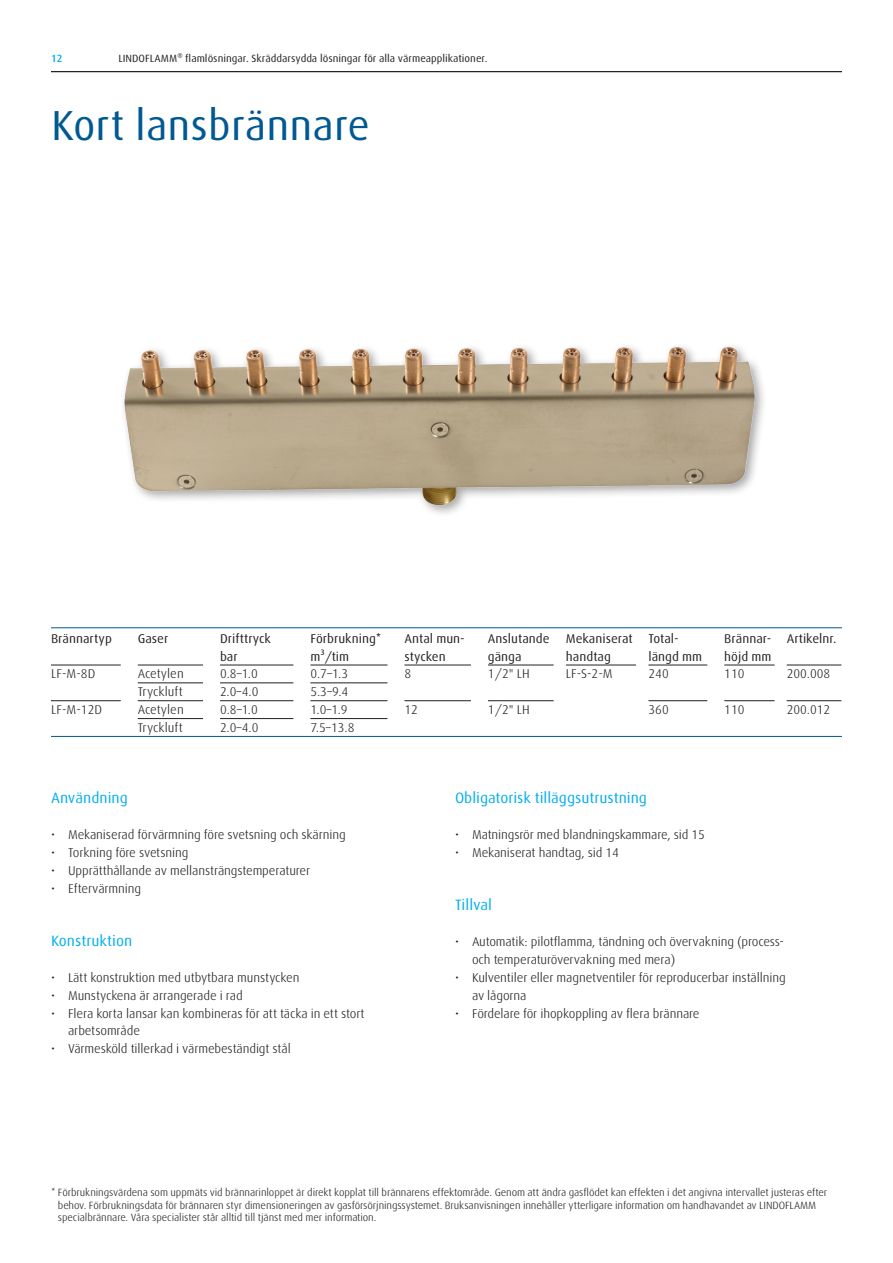
<style>
.page{position:relative;width:893px;height:1263px;background:#fff}
.page>*{position:absolute;margin:0;border:0;box-sizing:border-box;transform-origin:0 0}
._001D_Headline_28_Bl{font:42px "Linde Dax Global";color:#005992}
._002_Subhead_Cyan{font:15px "Linde Dax Global";color:#00aeef}
.T1_Copy{font:300 12.75px/17.9px "Linde Dax Global";letter-spacing:-.01em;color:#231f20}
.T1_Head{font:12.75px/17.9px "Linde Dax Global";color:#231f20}
._666_Footer_Black{font:300 10.5px/12.6px "Linde Dax Global";letter-spacing:-.01em;color:#231f20}
.t1{font:10.5px "Linde Dax Global";color:#231f20}
.t2{font:500 10.5px "Linde Dax Global";color:#00aeef}
</style>
<div class="page">
<hr style="left:51px;top:71px;width:791px;height:1px;background:#231f20">
<hr style="left:51px;top:627px;width:791px;height:1px;background:#005992">
<hr style="left:51px;top:736px;width:791px;height:1px;background:#005992">
<hr style="left:51px;top:665px;width:70px;height:1px;background:#231f20">
<hr style="left:51px;top:700px;width:70px;height:1px;background:#231f20">
<hr style="left:138px;top:665px;width:65px;height:1px;background:#231f20">
<hr style="left:138px;top:683px;width:65px;height:1px;background:#231f20">
<hr style="left:138px;top:700px;width:65px;height:1px;background:#231f20">
<hr style="left:138px;top:718px;width:65px;height:1px;background:#231f20">
<hr style="left:220px;top:665px;width:73px;height:1px;background:#231f20">
<hr style="left:220px;top:683px;width:73px;height:1px;background:#231f20">
<hr style="left:220px;top:700px;width:73px;height:1px;background:#231f20">
<hr style="left:220px;top:718px;width:73px;height:1px;background:#231f20">
<hr style="left:310px;top:665px;width:77px;height:1px;background:#231f20">
<hr style="left:310px;top:683px;width:77px;height:1px;background:#231f20">
<hr style="left:310px;top:700px;width:77px;height:1px;background:#231f20">
<hr style="left:310px;top:718px;width:77px;height:1px;background:#231f20">
<hr style="left:404px;top:665px;width:67px;height:1px;background:#231f20">
<hr style="left:404px;top:700px;width:67px;height:1px;background:#231f20">
<hr style="left:488px;top:665px;width:66px;height:1px;background:#231f20">
<hr style="left:488px;top:700px;width:66px;height:1px;background:#231f20">
<hr style="left:566px;top:665px;width:70px;height:1px;background:#231f20">
<hr style="left:648px;top:665px;width:59px;height:1px;background:#231f20">
<hr style="left:648px;top:700px;width:59px;height:1px;background:#231f20">
<hr style="left:724px;top:665px;width:51px;height:1px;background:#231f20">
<hr style="left:724px;top:700px;width:51px;height:1px;background:#231f20">
<hr style="left:787px;top:665px;width:54px;height:1px;background:#231f20">
<hr style="left:787px;top:700px;width:54px;height:1px;background:#231f20">
<img style="left:123px;top:346px;width:641px;height:162px">
<p class="t2" style="left:51px;top:52px;width:13px">12</p>
<p class="t1" style="left:118px;top:52px;width:371px">LINDOFLAMM® flamlösningar. Skräddarsydda lösningar för alla värmeapplikationer.</p>
<p class="_001D_Headline_28_Bl" style="left:51px;top:101px;width:320px">Kort lansbrännare</p>
<p class="T1_Head" style="left:51px;top:629px;width:62px">Brännartyp</p>
<p class="T1_Copy" style="left:51px;top:665px;width:46px">LF-M-8D</p>
<p class="T1_Copy" style="left:51px;top:701px;width:53px">LF-M-12D</p>
<p class="T1_Head" style="left:138px;top:629px;width:32px">Gaser</p>
<p class="T1_Copy" style="left:138px;top:665px;width:48px">Acetylen</p>
<p class="T1_Copy" style="left:138px;top:683px;width:47px">Tryckluft</p>
<p class="T1_Copy" style="left:138px;top:701px;width:48px">Acetylen</p>
<p class="T1_Copy" style="left:138px;top:719px;width:47px">Tryckluft</p>
<p class="T1_Head" style="left:220px;top:629px;width:53px">Drifttryck</p>
<p class="T1_Head" style="left:220px;top:647px;width:19px">bar</p>
<p class="T1_Copy" style="left:220px;top:665px;width:39px">0.8–1.0</p>
<p class="T1_Copy" style="left:220px;top:683px;width:40px">2.0–4.0</p>
<p class="T1_Copy" style="left:220px;top:701px;width:39px">0.8–1.0</p>
<p class="T1_Copy" style="left:220px;top:719px;width:40px">2.0–4.0</p>
<p class="T1_Head" style="left:310px;top:629px;width:73px">Förbrukning* m³/tim</p>
<p class="T1_Copy" style="left:310px;top:665px;width:39px">0.7–1.3</p>
<p class="T1_Copy" style="left:310px;top:683px;width:39px">5.3–9.4</p>
<p class="T1_Copy" style="left:310px;top:701px;width:39px">1.0–1.9</p>
<p class="T1_Copy" style="left:310px;top:719px;width:46px">7.5–13.8</p>
<p class="_002_Subhead_Cyan" style="left:51px;top:789px;width:78px">Användning</p>
<p class="T1_Copy" style="left:51px;top:826px;width:296px">• Mekaniserad förvärmning före svetsning och skärning</p>
<p class="T1_Copy" style="left:51px;top:843px;width:139px">• Torkning före svetsning</p>
<p class="T1_Copy" style="left:51px;top:861px;width:261px">• Upprätthållande av mellansträngstemperaturer</p>
<p class="T1_Copy" style="left:51px;top:879px;width:92px">• Eftervärmning</p>
<p class="_002_Subhead_Cyan" style="left:51px;top:932px;width:83px">Konstruktion</p>
<p class="T1_Copy" style="left:51px;top:968px;width:250px">• Lätt konstruktion med utbytbara munstycken</p>
<p class="T1_Copy" style="left:51px;top:986px;width:193px">• Munstyckena är arrangerade i rad</p>
<p class="T1_Copy" style="left:68px;top:1004px;width:298px;text-indent:-17px">• Flera korta lansar kan kombineras för att täcka in ett stort arbetsområde</p>
<p class="T1_Copy" style="left:51px;top:1040px;width:241px">• Värmesköld tillerkad i värmebeständigt stål</p>
<p class="T1_Head" style="left:404px;top:629px;width:62px">Antal mun&shy;stycken</p>
<p class="T1_Copy" style="left:404px;top:665px;width:8px">8</p>
<p class="T1_Copy" style="left:404px;top:701px;width:15px">12</p>
<p class="T1_Head" style="left:488px;top:629px;width:63px">Anslutande gänga</p>
<p class="T1_Copy" style="left:488px;top:665px;width:43px">1/2" LH</p>
<p class="T1_Copy" style="left:488px;top:701px;width:43px">1/2" LH</p>
<p class="T1_Head" style="left:566px;top:629px;width:68px">Mekaniserat handtag</p>
<p class="T1_Copy" style="left:566px;top:665px;width:48px">LF-S-2-M</p>
<p class="T1_Head" style="left:648px;top:629px;width:55px">Total&shy;längd mm</p>
<p class="T1_Copy" style="left:648px;top:665px;width:22px">240</p>
<p class="T1_Copy" style="left:648px;top:701px;width:22px">360</p>
<p class="T1_Head" style="left:724px;top:629px;width:49px">Brännar&shy;höjd mm</p>
<p class="T1_Copy" style="left:724px;top:665px;width:22px">110</p>
<p class="T1_Copy" style="left:724px;top:701px;width:22px">110</p>
<p class="T1_Head" style="left:787px;top:629px;width:51px">Artikelnr.</p>
<p class="T1_Copy" style="left:787px;top:665px;width:45px">200.008</p>
<p class="T1_Copy" style="left:787px;top:701px;width:45px">200.012</p>
<p class="_002_Subhead_Cyan" style="left:455px;top:789px;width:194px">Obligatorisk tilläggsutrustning</p>
<p class="T1_Copy" style="left:455px;top:826px;width:251px">• Matningsrör med blandningskammare, sid 15</p>
<p class="T1_Copy" style="left:455px;top:843px;width:165px">• Mekaniserat handtag, sid 14</p>
<p class="_002_Subhead_Cyan" style="left:455px;top:896px;width:39px">Tillval</p>
<p class="T1_Copy" style="left:472px;top:933px;width:314px;text-indent:-17px">• Automatik: pilotflamma, tändning och övervakning (process&shy;och temperaturövervakning med mera)</p>
<p class="T1_Copy" style="left:472px;top:968px;width:315px;text-indent:-17px">• Kulventiler eller magnetventiler för reproducerbar inställning av lågorna</p>
<p class="T1_Copy" style="left:455px;top:1004px;width:246px">• Fördelare för ihopkoppling av flera brännare</p>
<p class="_666_Footer_Black" style="left:58px;top:1186px;width:771px;text-indent:-7px">* Förbrukningsvärdena som uppmäts vid brännarinloppet är direkt kopplat till brännarens effektområde. Genom att ändra gasflödet kan effekten i det angivna intervallet justeras efter behov. Förbrukningsdata för brännaren styr dimensioneringen av gasförsörjningssystemet. Bruksanvisningen innehåller ytterligare information om handhavandet av LINDOFLAMM specialbrännare. Våra specialister står alltid till tjänst med mer information.</p>
</div>
